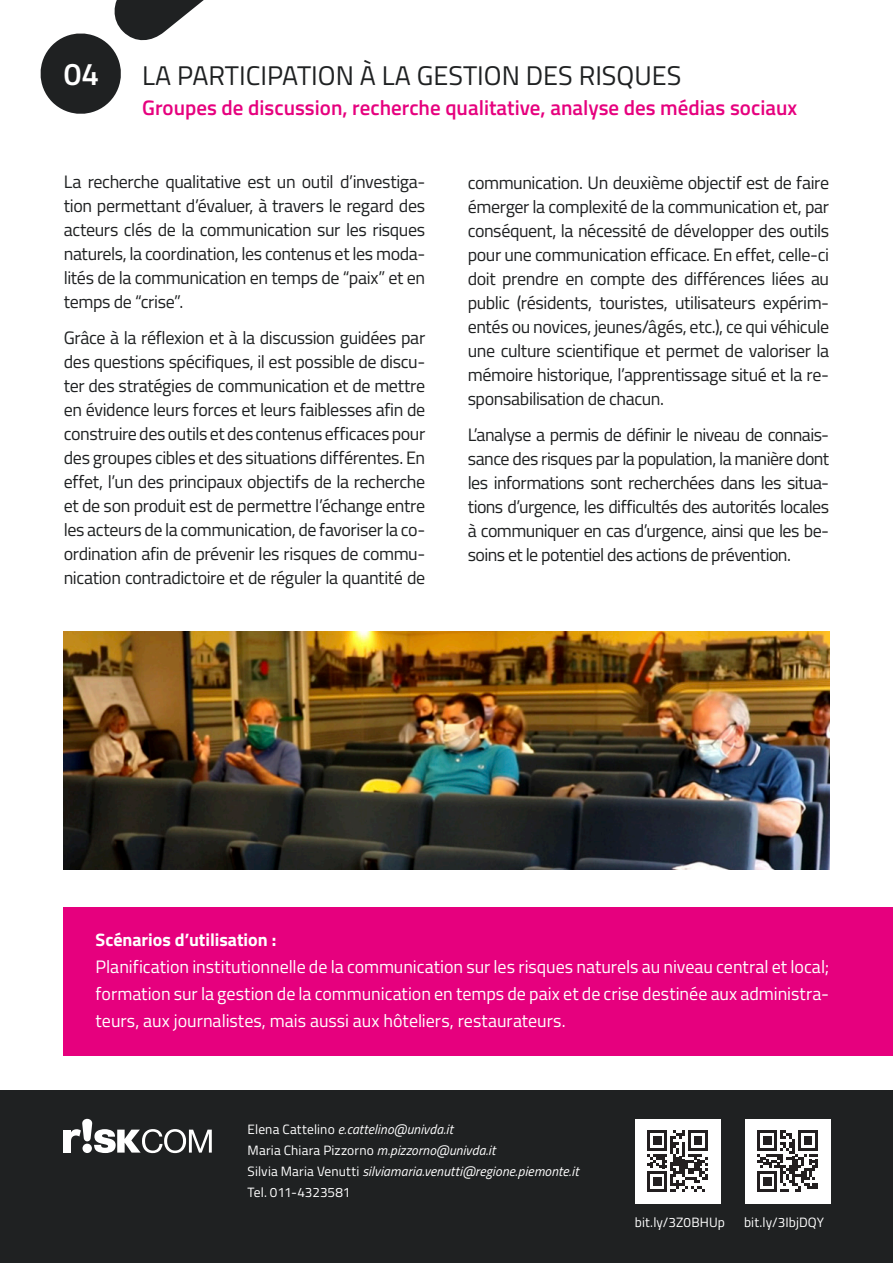
<style>
.page{position:relative;width:893px;height:1263px;background:#fff}
.page>*{position:absolute;margin:0;border:0;box-sizing:border-box;transform-origin:0 0}
.t1{font:600 31.5px "Titillium Web";color:#fff}
.t2{font:27px "Titillium Web";color:#1f2122}
.t3{font:600 21px "Titillium Web";color:#e6007e}
.t4{font:18px/24px "Titillium Web";letter-spacing:-.025em;color:#1f2122;text-align:justify}
.t5{font:18px/27px "Titillium Web";letter-spacing:-.005em;color:#fff;text-align:justify}
.t6{font:700 18px "Titillium Web";color:#fff}
.t7{font:italic 13.5px "Titillium Web";letter-spacing:.01em;color:#fff}
.t8{font:13.5px "Titillium Web";letter-spacing:.005em;color:#fff}
.s1{font-style:normal}
</style>
<div class="page">
<svg style="left:40px;top:0;width:164px;height:114px"></svg>
<div style="left:0;top:1090px;width:893px;height:173px;background:#1f2122"></div>
<div style="left:64px;top:907px;width:829px;height:148px;background:#e6007e"></div>
<img style="left:64px;top:631px;width:765px;height:238px">
<div style="left:64px;top:1129px;width:7px;height:23px;background:#fff"></div>
<svg style="left:69px;top:1119px;width:143px;height:34px"></svg>
<div style="left:635px;top:1119px;width:85px;height:84px;background:#fff"></div>
<svg style="left:647px;top:1130px;width:61px;height:62px"></svg>
<div style="left:745px;top:1118px;width:85px;height:85px;background:#fff"></div>
<svg style="left:757px;top:1130px;width:61px;height:62px"></svg>
<h1 class="t1" style="left:64px;top:50px;width:37px">04</h1>
<h2 class="t2" style="left:142px;top:56px;width:541px">LA PARTICIPATION À LA GESTION DES RISQUES</h2>
<p class="t3" style="left:142px;top:92px;width:656px">Groupes de discussion, recherche qualitative, analyse des médias sociaux</p>
<p class="t4" style="left:64px;top:169px;width:363px">La recherche qualitative est un outil d’investiga&shy;tion permettant d’évaluer, à travers le regard des acteurs clés de la communication sur les risques naturels, la coordination, les contenus et les moda&shy;lités de la communication en temps de “paix” et en temps de “crise”.</p>
<p class="t4" style="left:64px;top:325px;width:363px">Grâce à la réflexion et à la discussion guidées par des questions spécifiques, il est possible de discu&shy;ter des stratégies de communication et de mettre en évidence leurs forces et leurs faiblesses afin de construire des outils et des contenus efficaces pour des groupes cibles et des situations différentes. En effet, l’un des principaux objectifs de la recherche et de son produit est de permettre l’échange entre les acteurs de la communication, de favoriser la co&shy;ordination afin de prévenir les risques de commu&shy;nication contradictoire et de réguler la quantité de</p>
<p class="t4" style="left:468px;top:170px;width:363px">communication. Un deuxième objectif est de faire émerger la complexité de la communication et, par conséquent, la nécessité de développer des outils pour une communication efficace. En effet, celle-ci doit prendre en compte des différences liées au public (résidents, touristes, utilisateurs expérim&shy;entés ou novices, jeunes/âgés, etc.), ce qui véhicule une culture scientifique et permet de valoriser la mémoire historique, l’apprentissage situé et la re&shy;sponsabilisation de chacun.</p>
<p class="t4" style="left:468px;top:422px;width:363px">L’analyse a permis de définir le niveau de connais&shy;sance des risques par la population, la manière dont les informations sont recherchées dans les situa&shy;tions d’urgence, les difficultés des autorités locales à communiquer en cas d’urgence, ainsi que les be&shy;soins et le potentiel des actions de prévention.</p>
<p class="t6" style="left:96px;top:926px;width:182px">Scénarios d’utilisation :</p>
<p class="t5" style="left:96px;top:953px;width:735px">Planification institutionnelle de la communication sur les risques naturels au niveau central et local; formation sur la gestion de la communication en temps de paix et de crise destinée aux administra&shy;teurs, aux journalistes, mais aussi aux hôteliers, restaurateurs.</p>
<p class="t7" style="left:248px;top:1119px;width:207px"><span class="s1">Elena Cattelino</span> e.cattelino@univda.it</p>
<p class="t7" style="left:248px;top:1140px;width:249px"><span class="s1">Maria Chiara Pizzorno</span> m.pizzorno@univda.it</p>
<p class="t7" style="left:248px;top:1161px;width:333px"><span class="s1">Silvia Maria Venutti</span> silviamaria.venutti@regione.piemonte.it</p>
<p class="t8" style="left:248px;top:1182px;width:104px">Tel. 011-4323581</p>
<p class="t8" style="left:635px;top:1212px;width:92px">bit.ly/3Z0BHUp</p>
<p class="t8" style="left:744px;top:1212px;width:82px">bit.ly/3IbjDQY</p>
</div>
